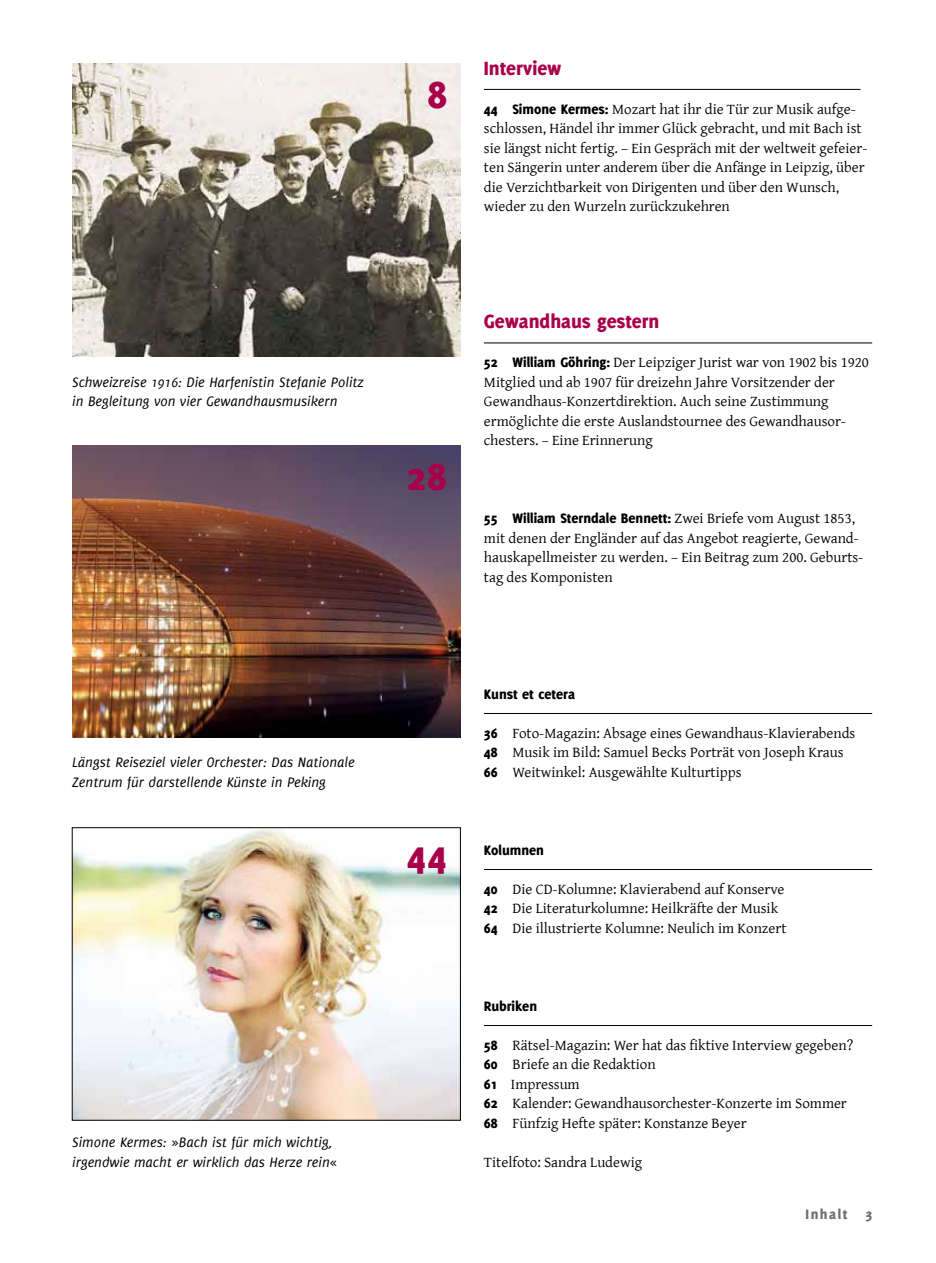
<style>
.page{position:relative;width:936px;height:1263px;background:#fff}
.page>*{position:absolute;margin:0;border:0;box-sizing:border-box;transform-origin:0 0}
.t1{font:800 42px "Delicious";color:#a9004b}
.t2{font:800 21px "Delicious";color:#a9004b}
.t3{font:15px/19.5px "Gentium";color:#000}
.t4{font:italic 15px/19.5px "Delicious";color:#000}
.t5{font:800 15px "Delicious";color:#000}
.t6{font:800 15px "Delicious";letter-spacing:.1em;color:#6e6e6e}
.s1{font-family:"Delicious";font-weight:800}
.s2{font-family:"Gentium";font-weight:400}
</style>
<div class="page">
<img style="left:74px;top:829px;width:384px;height:289px">
<div style="left:72px;top:827px;width:388px;height:293px;border:1px solid #000"></div>
<img style="left:72px;top:445px;width:388px;height:293px">
<img style="left:72px;top:64px;width:388px;height:292px">
<hr style="left:484px;top:89px;width:376px;height:1px;background:#000">
<hr style="left:484px;top:343px;width:388px;height:1px;background:#000">
<hr style="left:484px;top:713px;width:388px;height:1px;background:#000">
<hr style="left:484px;top:869px;width:388px;height:1px;background:#000">
<hr style="left:484px;top:1025px;width:388px;height:1px;background:#000">
<div style="left:395px;top:449px;width:64px;height:54px;background:#534665"></div>
<p class="t4" style="left:72px;top:372px;width:293px">Schweizreise 1916: Die Harfenistin Stefanie Politz in Begleitung von vier Gewandhausmusikern</p>
<p class="t4" style="left:72px;top:753px;width:284px">Längst Reiseziel vieler Orchester: Das Nationale<br>Zentrum für darstellende Künste in Peking</p>
<p class="t4" style="left:72px;top:1133px;width:266px">Simone Kermes: »Bach ist für mich wichtig, irgendwie macht er wirklich das Herze rein«</p>
<h1 class="t1" style="left:427px;top:70px;width:20px">8</h1>
<h2 class="t2" style="left:484px;top:56px;width:79px">Interview</h2>
<p class="t3" style="left:484px;top:98px;width:385px"><span class="s1">44 Simone Kermes:</span> Mozart hat ihr die Tür zur Musik aufge&shy;schlossen, Händel ihr immer Glück gebracht, und mit Bach ist sie längst nicht fertig. – Ein Gespräch mit der weltweit gefeier&shy;ten Sängerin unter anderem über die Anfänge in Leipzig, über die Verzichtbarkeit von Dirigenten und über den Wunsch, wieder zu den Wurzeln zurückzukehren</p>
<h1 class="t1" style="left:406px;top:451px;width:41px">28</h1>
<h2 class="t2" style="left:484px;top:309px;width:177px">Gewandhaus gestern</h2>
<p class="t3" style="left:484px;top:352px;width:386px"><span class="s1">52 William Göhring:</span> Der Leipziger Jurist war von 1902 bis 1920<br>Mitglied und ab 1907 für dreizehn Jahre Vorsitzender der Gewandhaus-Konzertdirektion. Auch seine Zustimmung ermöglichte die erste Auslandstournee des Gewandhausor&shy;chesters. – Eine Erinnerung</p>
<p class="t5" style="left:484px;top:510px;width:372px">55 William Sterndale Bennett: <span class="s2">Zwei Briefe vom August 1853,</span></p>
<p class="t3" style="left:484px;top:527px;width:381px">mit denen der Engländer auf das Angebot reagierte, Gewand&shy;hauskapellmeister zu werden. – Ein Beitrag zum 200. Geburts&shy;tag des Komponisten</p>
<h1 class="t1" style="left:406px;top:830px;width:41px">44</h1>
<p class="t5" style="left:484px;top:685px;width:93px">Kunst et cetera</p>
<p class="t3" style="left:484px;top:722px;width:373px"><span class="s1">36</span> Foto-Magazin: Absage eines Gewandhaus-Klavierabends<br><span class="s1">48</span> Musik im Bild: Samuel Becks Porträt von Joseph Kraus<br><span class="s1">66</span> Weitwinkel: Ausgewählte Kulturtipps</p>
<p class="t5" style="left:484px;top:841px;width:62px">Kolumnen</p>
<p class="t3" style="left:484px;top:878px;width:304px"><span class="s1">40</span> Die CD-Kolumne: Klavierabend auf Konserve<br><span class="s1">42</span> Die Literaturkolumne: Heilkräfte der Musik<br><span class="s1">64</span> Die illustrierte Kolumne: Neulich im Konzert</p>
<p class="t5" style="left:484px;top:997px;width:55px">Rubriken</p>
<p class="t3" style="left:484px;top:1034px;width:371px"><span class="s1">58</span> Rätsel-Magazin: Wer hat das fiktive Interview gegeben?<br><span class="s1">60</span> Briefe an die Redaktion<br><span class="s1">61</span> Impressum<br><span class="s1">62</span> Kalender: Gewandhausorchester-Konzerte im Sommer <span class="s1">68</span> Fünfzig Hefte später: Konstanze Beyer</p>
<p class="t3" style="left:484px;top:1151px;width:160px">Titelfoto: Sandra Ludewig</p>
<p class="t6" style="left:805px;top:1206px;width:68px">Inhalt 3</p>
</div>
